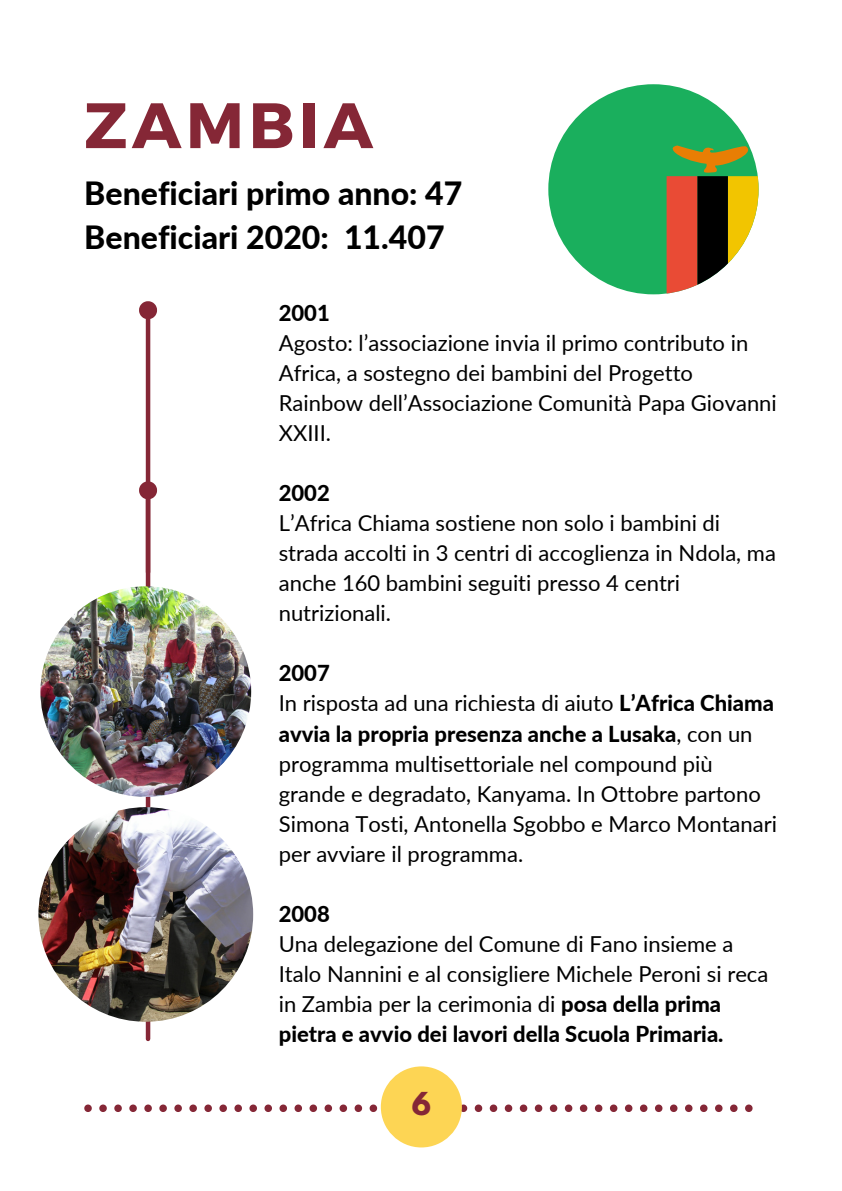
<style>
.page{position:relative;width:842px;height:1191px;background:#fff}
.page>*{position:absolute;margin:0;border:0;box-sizing:border-box;transform-origin:0 0}
.t1{font:700 64px "Montserrat";letter-spacing:.07em;color:#852736}
.t2{font:800 32px/43.6px "Lato";color:#000}
.t3{font:700 28px "League Spartan";color:#852736}
.t4{font:22px/30px "Lato";color:#000}
.t5{font:800 22px "Lato";color:#000}
.s1{font-weight:800}
</style>
<div class="page">
<svg style="left:84px;top:1105px;width:668px;height:7px"></svg>
<div style="left:381px;top:1066px;width:81px;height:81px;background:#fdd554;border-radius:50%"></div>
<div style="left:548px;top:84px;width:210px;height:210px;background:#1aaf5d;border-radius:50%"></div>
<svg style="left:666px;top:144px;width:92px;height:150px"></svg>
<hr style="left:146px;top:319px;width:4px;height:720px;background:#852736">
<svg style="left:139px;top:301px;width:19px;height:22px"></svg>
<img style="left:40px;top:586px;width:211px;height:211px;border-radius:50%">
<img style="left:38px;top:807px;width:215px;height:215px;border-radius:50%">
<svg style="left:139px;top:478px;width:19px;height:25px"></svg>
<h1 class="t1" style="left:84px;top:84px;width:290px">ZAMBIA</h1>
<h2 class="t2" style="left:84px;top:171px;width:379px">Beneficiari primo anno: 47<br>Beneficiari 2020: 11.407</h2>
<p class="t5" style="left:279px;top:300px;width:53px">2001</p>
<p class="t4" style="left:279px;top:328px;width:499px">Agosto: l’associazione invia il primo contributo in Africa, a sostegno dei bambini del Progetto Rainbow dell’Associazione Comunità Papa Giovanni XXIII.</p>
<p class="t5" style="left:279px;top:480px;width:53px">2002</p>
<p class="t4" style="left:279px;top:508px;width:498px">L’Africa Chiama sostiene non solo i bambini di strada accolti in 3 centri di accoglienza in Ndola, ma anche 160 bambini seguiti presso 4 centri nutrizionali.</p>
<p class="t4" style="left:279px;top:658px;width:500px"><span class="s1">2007<br></span>In risposta ad una richiesta di aiuto <span class="s1">L’Africa Chiama avvia la propria presenza anche a Lusaka</span>, con un programma multisettoriale nel compound più grande e degradato, Kanyama. In Ottobre partono Simona Tosti, Antonella Sgobbo e Marco Montanari per avviare il programma.</p>
<p class="t5" style="left:279px;top:900px;width:53px">2008</p>
<p class="t4" style="left:279px;top:928px;width:491px">Una delegazione del Comune di Fano insieme a Italo Nannini e al consigliere Michele Peroni si reca in Zambia per la cerimonia di <span class="s1">posa della prima pietra e avvio dei lavori della Scuola Primaria.</span></p>
<p class="t3" style="left:412px;top:1089px;width:21px">6</p>
</div>
